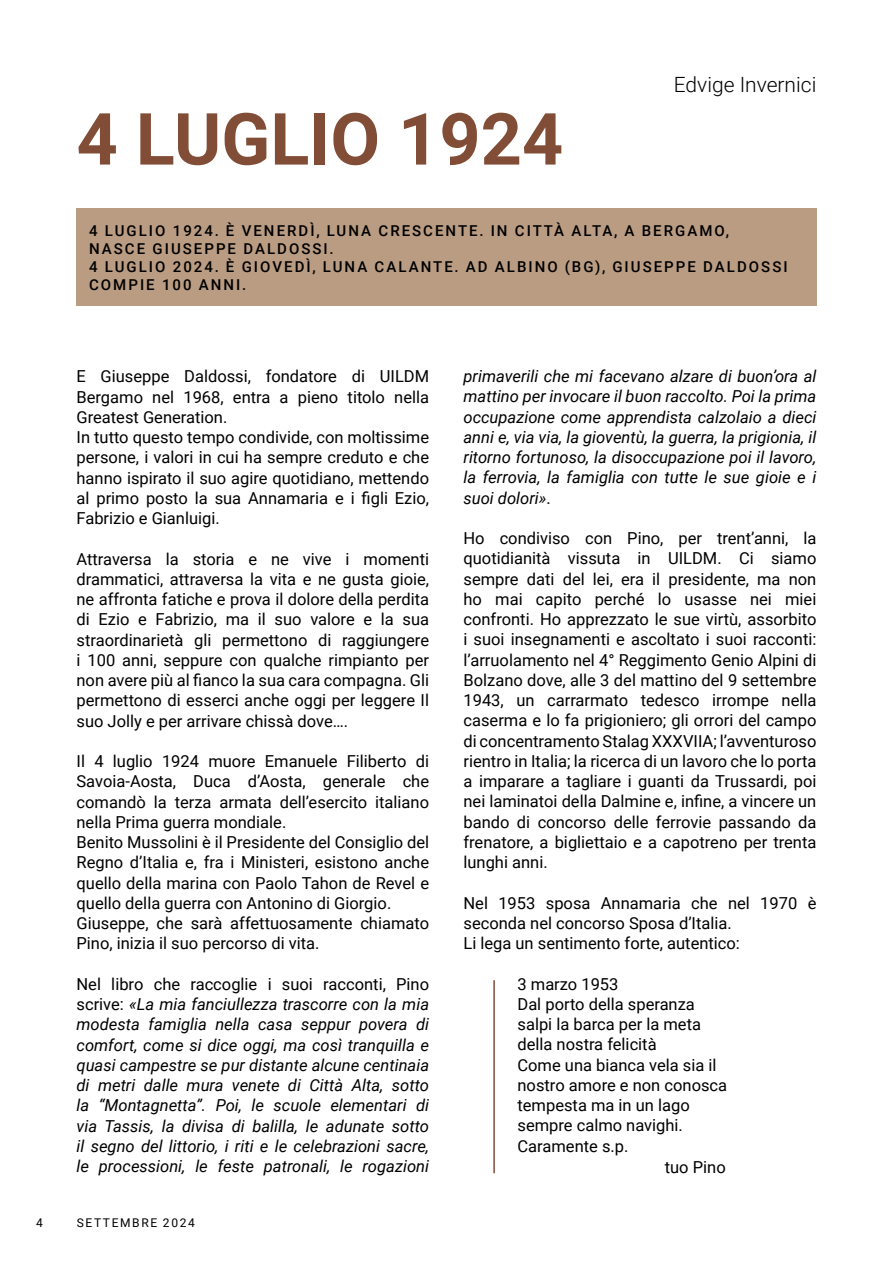
<style>
.page{position:relative;width:893px;height:1263px;background:#fff}
.page>*{position:absolute;margin:0;border:0;box-sizing:border-box;transform-origin:0 0}
.t1{font:700 72px "Roboto";color:#814d36}
.t2{font:300 21px "Roboto";color:#000}
.t3{font:16.5px/20.2px "Roboto";color:#000}
.t4{font:italic 16.5px/20.2px "Roboto";color:#000;text-align:justify}
.t5{font:500 15px/18px "Roboto";letter-spacing:.135em;color:#000}
.t6{font:12px "Roboto";letter-spacing:.135em;color:#000}
.s1{font-style:normal}
</style>
<div class="page">
<div style="left:76px;top:208px;width:740px;height:98px;background:#ba9c82"></div>
<hr style="left:493px;top:980px;width:2px;height:193px;background:#814d36">
<h1 class="t1" style="left:77px;top:89px;width:488px">4 LUGLIO 1924</h1>
<p class="t2" style="left:674px;top:70px;width:144px">Edvige Invernici</p>
<p class="t5" style="left:89px;top:221px;width:700px">4 LUGLIO 1924. È VENERDÌ, LUNA CRESCENTE. IN CITTÀ ALTA, A BERGAMO, NASCE GIUSEPPE DALDOSSI.<br>4 LUGLIO 2024. È GIOVEDÌ, LUNA CALANTE. AD ALBINO (BG), GIUSEPPE DALDOSSI COMPIE 100 ANNI.</p>
<p class="t3" style="left:77px;top:366px;width:354px">E Giuseppe Daldossi, fondatore di UILDM Bergamo nel 1968, entra a pieno titolo nella Greatest Generation.<br>In tutto questo tempo condivide, con moltissime persone, i valori in cui ha sempre creduto e che hanno ispirato il suo agire quotidiano, mettendo al primo posto la sua Annamaria e i figli Ezio, Fabrizio e Gianluigi.</p>
<p class="t3" style="left:77px;top:548px;width:354px;text-align:justify">Attraversa la storia e ne vive i momenti drammatici, attraversa la vita e ne gusta gioie, ne affronta fatiche e prova il dolore della perdita di Ezio e Fabrizio, ma il suo valore e la sua straordinarietà gli permettono di raggiungere i 100 anni, seppure con qualche rimpianto per non avere più al fianco la sua cara compagna. Gli permettono di esserci anche oggi per leggere Il suo Jolly e per arrivare chissà dove….</p>
<p class="t3" style="left:77px;top:750px;width:354px">Il 4 luglio 1924 muore Emanuele Filiberto di Savoia-Aosta, Duca d’Aosta, generale che comandò la terza armata dell’esercito italiano nella Prima guerra mondiale.<br>Benito Mussolini è il Presidente del Consiglio del Regno d’Italia e, fra i Ministeri, esistono anche quello della marina con Paolo Tahon de Revel e quello della guerra con Antonino di Giorgio.<br>Giuseppe, che sarà affettuosamente chiamato Pino, inizia il suo percorso di vita.</p>
<p class="t4" style="left:77px;top:973px;width:354px"><span class="s1">Nel libro che raccoglie i suoi racconti, Pino scrive:</span> «La mia fanciullezza trascorre con la mia modesta famiglia nella casa seppur povera di comfort, come si dice oggi, ma così tranquilla e quasi campestre se pur distante alcune centinaia di metri dalle mura venete di Città Alta, sotto la “Montagnetta”. Poi, le scuole elementari di via Tassis, la divisa di balilla, le adunate sotto il segno del littorio, i riti e le celebrazioni sacre, le processioni, le feste patronali, le rogazioni</p>
<p class="t6" style="left:36px;top:1214px;width:8px">4</p>
<p class="t6" style="left:77px;top:1214px;width:120px">SETTEMBRE 2024</p>
<p class="t4" style="left:463px;top:366px;width:354px">primaverili che mi facevano alzare di buon’ora al mattino per invocare il buon raccolto. Poi la prima occupazione come apprendista calzolaio a dieci anni e, via via, la gioventù, la guerra, la prigionia, il ritorno fortunoso, la disoccupazione poi il lavoro, la ferrovia, la famiglia con tutte le sue gioie e i suoi dolori»<span class="s1">.</span></p>
<p class="t3" style="left:463px;top:528px;width:354px;text-align:justify">Ho condiviso con Pino, per trent’anni, la quotidianità vissuta in UILDM. Ci siamo sempre dati del lei, era il presidente, ma non ho mai capito perché lo usasse nei miei confronti. Ho apprezzato le sue virtù, assorbito i suoi insegnamenti e ascoltato i suoi racconti: l’arruolamento nel 4° Reggimento Genio Alpini di Bolzano dove, alle 3 del mattino del 9 settembre 1943, un carrarmato tedesco irrompe nella caserma e lo fa prigioniero; gli orrori del campo di concentramento Stalag XXXVIIA; l’avventuroso rientro in Italia; la ricerca di un lavoro che lo porta a imparare a tagliare i guanti da Trussardi, poi nei laminatoi della Dalmine e, infine, a vincere un bando di concorso delle ferrovie passando da frenatore, a bigliettaio e a capotreno per trenta lunghi anni.</p>
<p class="t3" style="left:463px;top:892px;width:354px">Nel 1953 sposa Annamaria che nel 1970 è seconda nel concorso Sposa d’Italia.<br>Li lega un sentimento forte, autentico:</p>
<p class="t3" style="left:517px;top:973px;width:103px">3 marzo 1953</p>
<p class="t3" style="left:517px;top:993px;width:179px">Dal porto della speranza</p>
<p class="t3" style="left:517px;top:1013px;width:185px">salpi la barca per la meta</p>
<p class="t3" style="left:517px;top:1034px;width:141px">della nostra felicità</p>
<p class="t3" style="left:517px;top:1054px;width:201px">Come una bianca vela sia il</p>
<p class="t3" style="left:517px;top:1074px;width:211px">nostro amore e non conosca</p>
<p class="t3" style="left:517px;top:1094px;width:174px">tempesta ma in un lago</p>
<p class="t3" style="left:517px;top:1115px;width:167px">sempre calmo navighi.</p>
<p class="t3" style="left:517px;top:1135px;width:112px">Caramente s.p.</p>
<p class="t3" style="left:665px;top:1156px;width:62px">tuo Pino</p>
</div>
